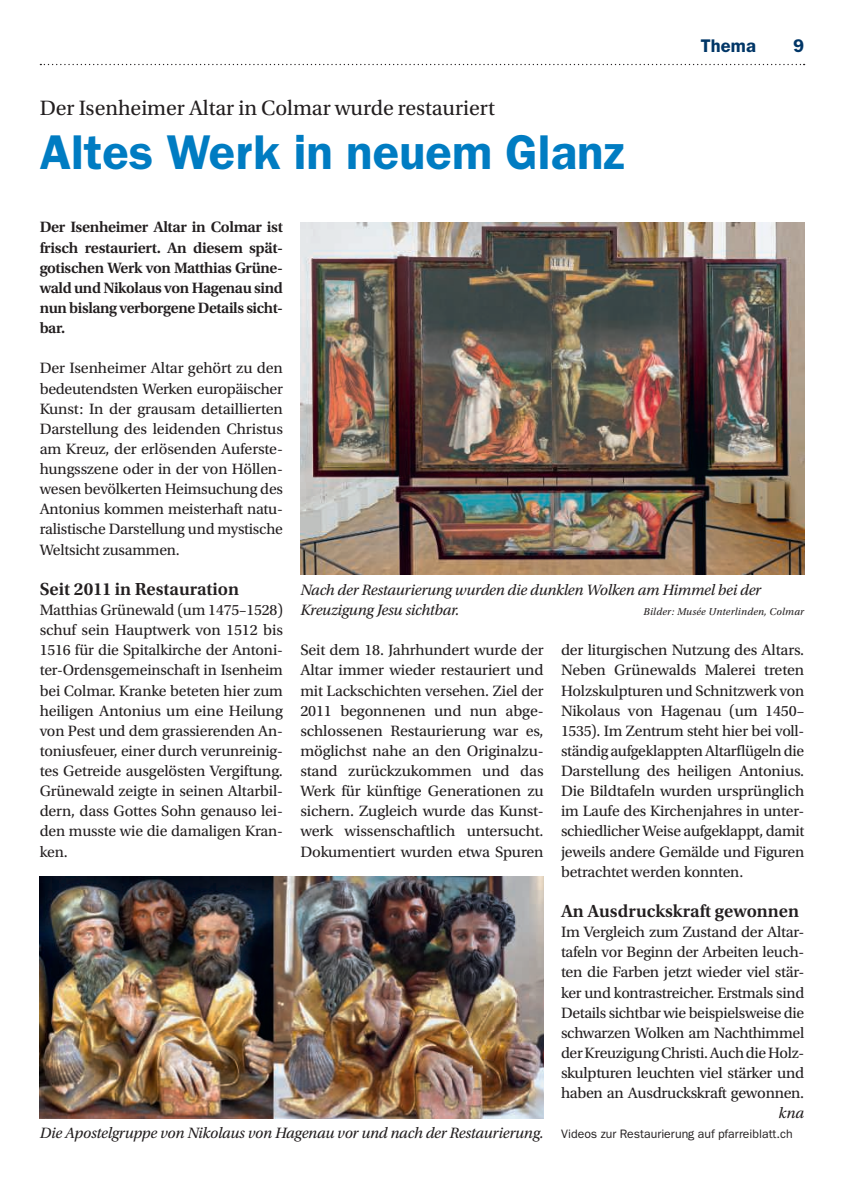
<style>
.page{position:relative;width:844px;height:1191px;background:#fff}
.page>*{position:absolute;margin:0;border:0;box-sizing:border-box;transform-origin:0 0}
.t1{font:600 49px "ITC Franklin Gothic Std";color:#007cc2}
.t2{font:21.88px "Utopia Std";color:#231f20}
.t3{font:600 18.38px "Utopia Std";color:#231f20}
.t4{font:600 18.38px "ITC Franklin Gothic Std";letter-spacing:.005em;color:#003667}
.t5{font:15.75px/20.1px "Utopia Std";letter-spacing:-.015em;color:#231f20;text-align:justify}
.t6{font:italic 15.75px/20.1px "Utopia Std";letter-spacing:-.015em;color:#231f20}
.t7{font:600 15.75px/20.1px "Utopia Std";letter-spacing:-.025em;color:#231f20;text-align:justify}
.t8{font:italic 10.5px "Utopia Std";letter-spacing:.02em;color:#231f20}
.s1{font-family:"ITC Franklin Gothic Std";font-style:normal;font-size:12.25px}
</style>
<div class="page">
<svg style="left:40px;top:64px;width:764px;height:1px"></svg>
<img style="left:300px;top:222px;width:504px;height:352px">
<img style="left:40px;top:876px;width:503px;height:242px">
<h2 class="t2" style="left:40px;top:96px;width:456px">Der Isenheimer Altar in Colmar wurde restauriert</h2>
<h1 class="t1" style="left:40px;top:123px;width:586px">Altes Werk in neuem Glanz</h1>
<p class="t4" style="left:700px;top:35px;width:57px">Thema</p>
<p class="t4" style="left:793px;top:35px;width:13px">9</p>
<p class="t7" style="left:40px;top:217px;width:245px">Der Isenheimer Altar in Colmar ist frisch restauriert. An diesem spät&shy;gotischen Werk von Matthias Grüne&shy;wald und Nikolaus von Hagenau sind nun bislang verborgene Details sicht&shy;bar.</p>
<p class="t5" style="left:40px;top:358px;width:245px">Der Isenheimer Altar gehört zu den bedeutendsten Werken europäischer Kunst: In der grausam detaillierten Darstellung des leidenden Christus am Kreuz, der erlösenden Auferste&shy;hungsszene oder in der von Höllen&shy;wesen bevölkerten Heimsuchung des Antonius kommen meisterhaft natu&shy;ralistische Darstellung und mystische Weltsicht zusammen.</p>
<p class="t3" style="left:40px;top:578px;width:201px">Seit 2011 in Restauration</p>
<p class="t5" style="left:40px;top:600px;width:245px">Matthias Grünewald (um 1475–1528) schuf sein Hauptwerk von 1512 bis 1516 für die Spitalkirche der Antoni&shy;ter-Ordensgemeinschaft in Isenheim bei Colmar. Kranke beteten hier zum heiligen Antonius um eine Heilung von Pest und dem grassierenden An&shy;toniusfeuer, einer durch verunreinig&shy;tes Getreide ausgelösten Vergiftung.<br>Grünewald zeigte in seinen Altarbil&shy;dern, dass Gottes Sohn genauso lei&shy;den musste wie die damaligen Kran&shy;ken.</p>
<p class="t6" style="left:300px;top:580px;width:462px">Nach der Restaurierung wurden die dunklen Wolken am Himmel bei der<br>Kreuzigung Jesu sichtbar.</p>
<p class="t8" style="left:643px;top:606px;width:162px">Bilder: Musée Unterlinden, Colmar</p>
<p class="t5" style="left:300px;top:640px;width:245px">Seit dem 18. Jahrhundert wurde der Altar immer wieder restauriert und mit Lackschichten versehen. Ziel der 2011 begonnenen und nun abge&shy;schlossenen Restaurierung war es, möglichst nahe an den Originalzu&shy;stand zurückzukommen und das Werk für künftige Generationen zu sichern. Zugleich wurde das Kunst&shy;werk wissenschaftlich untersucht.<br>Dokumentiert wurden etwa Spuren</p>
<p class="t5" style="left:561px;top:640px;width:245px">der liturgischen Nutzung des Altars.<br>Neben Grünewalds Malerei treten Holzskulpturen und Schnitzwerk von Nikolaus von Hagenau (um 1450– 1535). Im Zentrum steht hier bei voll&shy;ständig aufgeklappten Altarflügeln die Darstellung des heiligen Antonius.<br>Die Bildtafeln wurden ursprünglich im Laufe des Kirchenjahres in unter&shy;schiedlicher Weise aufgeklappt, damit jeweils andere Gemälde und Figuren betrachtet werden konnten.</p>
<p class="t3" style="left:561px;top:900px;width:239px">An Ausdruckskraft gewonnen</p>
<p class="t5" style="left:561px;top:922px;width:245px">Im Vergleich zum Zustand der Altar&shy;tafeln vor Beginn der Arbeiten leuch&shy;ten die Farben jetzt wieder viel stär&shy;ker und kontrastreicher. Erstmals sind Details sichtbar wie beispielsweise die schwarzen Wolken am Nachthimmel der Kreuzigung Christi. Auch die Holz&shy;skulpturen leuchten viel stärker und haben an Ausdruckskraft gewonnen.</p>
<p class="t6" style="left:40px;top:1103px;width:765px;text-indent:738px">kna<br>Die Apostelgruppe von Nikolaus von Hagenau vor und nach der Restaurierung. <span class="s1">Videos zur Restaurierung auf pfarreiblatt.ch</span></p>
</div>
